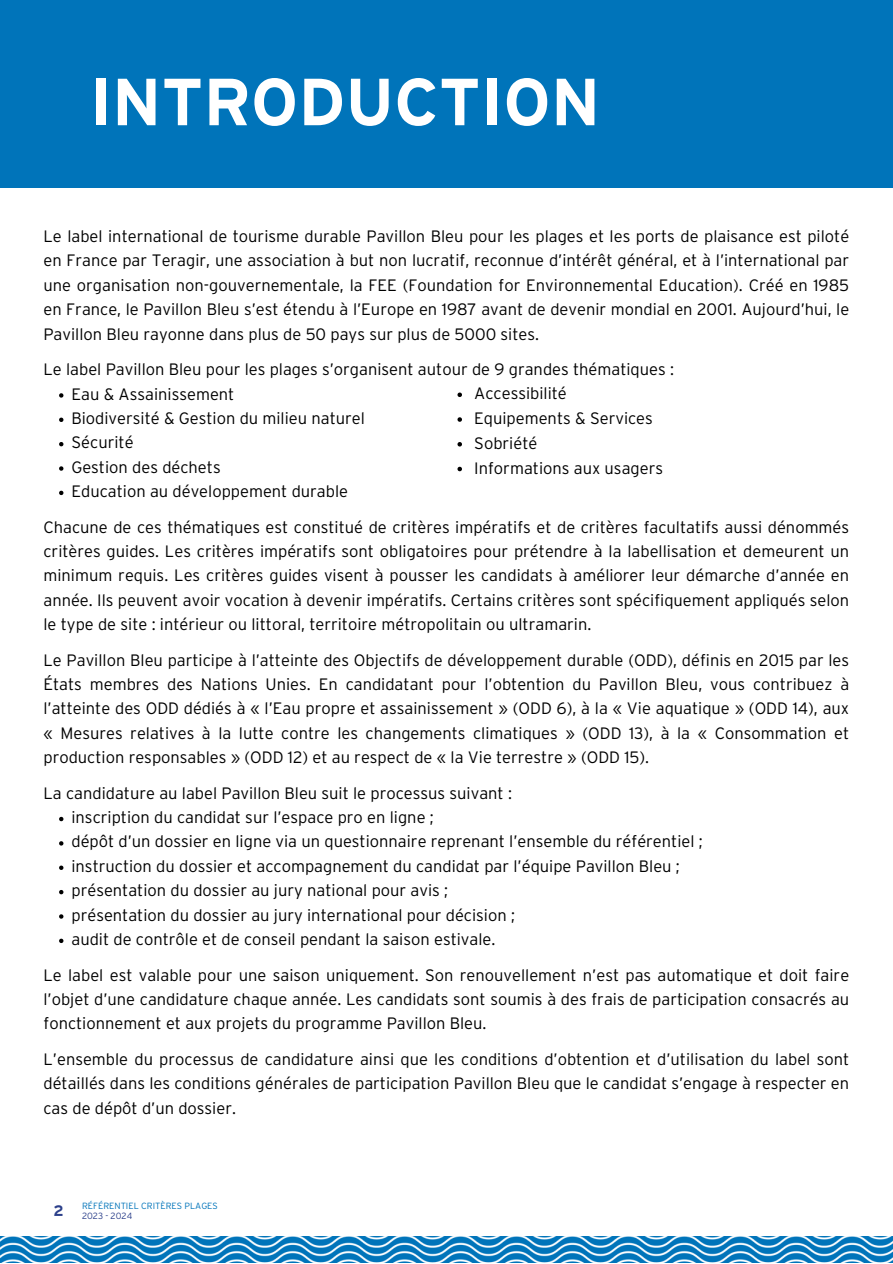
<style>
.page{position:relative;width:893px;height:1264px;background:#fff}
.page>*{position:absolute;margin:0;border:0;box-sizing:border-box;transform-origin:0 0}
.t1{font:700 66.45px "Interstate";color:#fff}
.t2{font:300 16.5px/24.3px "Interstate";color:#000;text-align:justify}
.t3{font:700 15px "Interstate";color:#2b3f8a}
.t4{font:300 9px "Interstate";color:#0074ba}
.t5{font:300 9px "Interstate";color:#2b3f8a}
</style>
<div class="page">
<div style="left:0;top:0;width:892px;height:188px;background:#0074ba"></div>
<img style="left:0;top:1236px;width:892px;height:26px">
<svg style="left:59px;top:393px;width:4px;height:4px"></svg>
<svg style="left:59px;top:417px;width:4px;height:5px"></svg>
<svg style="left:59px;top:442px;width:4px;height:4px"></svg>
<svg style="left:59px;top:466px;width:4px;height:4px"></svg>
<svg style="left:59px;top:490px;width:4px;height:5px"></svg>
<svg style="left:59px;top:816px;width:4px;height:5px"></svg>
<svg style="left:59px;top:841px;width:4px;height:4px"></svg>
<svg style="left:59px;top:865px;width:4px;height:5px"></svg>
<svg style="left:59px;top:890px;width:4px;height:4px"></svg>
<svg style="left:59px;top:914px;width:4px;height:4px"></svg>
<svg style="left:59px;top:938px;width:4px;height:5px"></svg>
<svg style="left:457px;top:392px;width:5px;height:5px"></svg>
<svg style="left:457px;top:417px;width:5px;height:5px"></svg>
<svg style="left:457px;top:442px;width:5px;height:4px"></svg>
<svg style="left:457px;top:467px;width:5px;height:4px"></svg>
<p class="t1" style="left:89px;top:65px;width:512px">INTRODUCTION</p>
<p class="t2" style="left:43px;top:225px;width:807px">Le label international de tourisme durable Pavillon Bleu pour les plages et les ports de plaisance est piloté en France par Teragir, une association à but non lucratif, reconnue d’intérêt général, et à l’international par une organisation non-gouvernementale, la FEE (Foundation for Environnemental Education). Créé en 1985 en France, le Pavillon Bleu s’est étendu à l’Europe en 1987 avant de devenir mondial en 2001. Aujourd’hui, le Pavillon Bleu rayonne dans plus de 50 pays sur plus de 5000 sites.</p>
<p class="t2" style="left:43px;top:358px;width:632px">Le label Pavillon Bleu pour les plages s’organisent autour de 9 grandes thématiques :</p>
<p class="t2" style="left:71px;top:382px;width:164px">Eau &amp; Assainissement</p>
<p class="t2" style="left:71px;top:407px;width:295px">Biodiversité &amp; Gestion du milieu naturel</p>
<p class="t2" style="left:71px;top:431px;width:64px">Sécurité</p>
<p class="t2" style="left:71px;top:455px;width:151px">Gestion des déchets</p>
<p class="t2" style="left:71px;top:480px;width:278px">Education au développement durable</p>
<p class="t2" style="left:474px;top:382px;width:94px">Accessibilité</p>
<p class="t2" style="left:474px;top:407px;width:180px">Equipements &amp; Services</p>
<p class="t2" style="left:474px;top:431px;width:65px">Sobriété</p>
<p class="t2" style="left:474px;top:456px;width:190px">Informations aux usagers</p>
<p class="t2" style="left:43px;top:515px;width:807px">Chacune de ces thématiques est constitué de critères impératifs et de critères facultatifs aussi dénommés critères guides. Les critères impératifs sont obligatoires pour prétendre à la labellisation et demeurent un minimum requis. Les critères guides visent à pousser les candidats à améliorer leur démarche d’année en année. Ils peuvent avoir vocation à devenir impératifs. Certains critères sont spécifiquement appliqués selon le type de site : intérieur ou littoral, territoire métropolitain ou ultramarin.</p>
<p class="t2" style="left:43px;top:648px;width:807px">Le Pavillon Bleu participe à l’atteinte des Objectifs de développement durable (ODD), définis en 2015 par les États membres des Nations Unies. En candidatant pour l’obtention du Pavillon Bleu, vous contribuez à l’atteinte des ODD dédiés à « l’Eau propre et assainissement » (ODD 6), à la « Vie aquatique » (ODD 14), aux « Mesures relatives à la lutte contre les changements climatiques » (ODD 13), à la « Consommation et production responsables » (ODD 12) et au respect de « la Vie terrestre » (ODD 15).</p>
<p class="t2" style="left:43px;top:781px;width:470px">La candidature au label Pavillon Bleu suit le processus suivant :</p>
<p class="t2" style="left:71px;top:806px;width:364px">inscription du candidat sur l’espace pro en ligne ;</p>
<p class="t2" style="left:71px;top:830px;width:632px">dépôt d’un dossier en ligne via un questionnaire reprenant l’ensemble du référentiel ;</p>
<p class="t2" style="left:71px;top:854px;width:609px">instruction du dossier et accompagnement du candidat par l’équipe Pavillon Bleu ;</p>
<p class="t2" style="left:71px;top:879px;width:378px">présentation du dossier au jury national pour avis ;</p>
<p class="t2" style="left:71px;top:903px;width:445px">présentation du dossier au jury international pour décision ;</p>
<p class="t2" style="left:71px;top:927px;width:425px">audit de contrôle et de conseil pendant la saison estivale.</p>
<p class="t2" style="left:43px;top:963px;width:807px">Le label est valable pour une saison uniquement. Son renouvellement n’est pas automatique et doit faire l’objet d’une candidature chaque année. Les candidats sont soumis à des frais de participation consacrés au fonctionnement et aux projets du programme Pavillon Bleu.</p>
<p class="t2" style="left:43px;top:1047px;width:807px">L’ensemble du processus de candidature ainsi que les conditions d’obtention et d’utilisation du label sont détaillés dans les conditions générales de participation Pavillon Bleu que le candidat s’engage à respecter en cas de dépôt d’un dossier.</p>
<p class="t4" style="left:82px;top:1201px;width:137px">RÉFÉRENTIEL CRITÈRES PLAGES</p>
<p class="t3" style="left:53px;top:1202px;width:12px">2</p>
<p class="t5" style="left:82px;top:1211px;width:52px">2023 - 2024</p>
</div>
